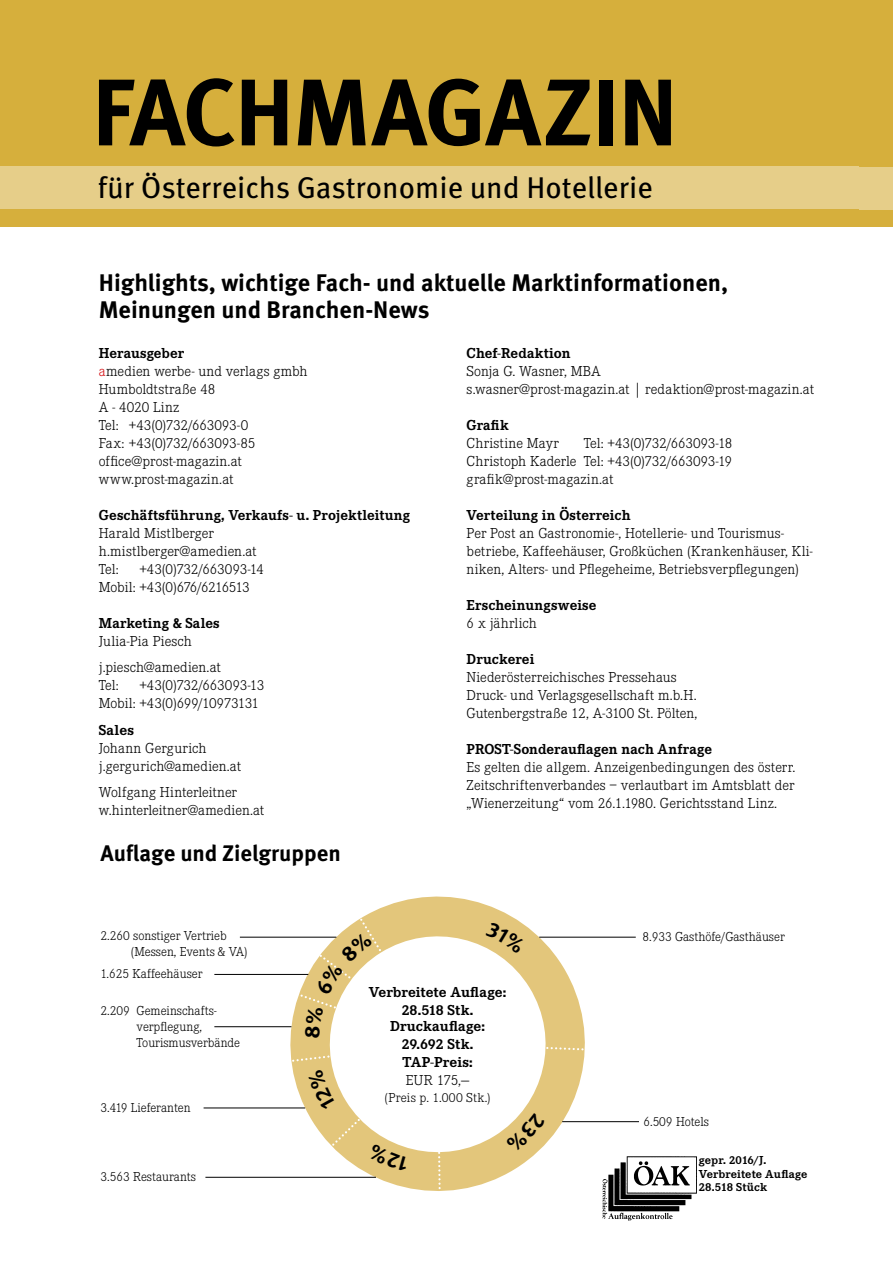
<style>
.page{position:relative;width:893px;height:1263px;background:#fff}
.page>*{position:absolute;margin:0;border:0;box-sizing:border-box;transform-origin:0 0}
.t1{font:700 94.5px "Meta Pro";letter-spacing:-.02em;color:#000}
.t2{font:30px "Meta Pro";color:#000}
.t3{font:700 24px/27px "Meta Pro";color:#000}
.t4{font:700 22.5px "Meta Pro";color:#000}
.t5{font:300 15px/18px "Corporate E";color:#000}
.t6{font:700 15px/18px "Corporate E";letter-spacing:.01em;color:#000;text-align:center}
.t7{font:300 15px/18px "Corporate E";letter-spacing:-.02em;color:#000}
.t8{font:300 13.5px/16.2px "Corporate E";color:#000}
.t9{font:300 13.5px "Corporate E";letter-spacing:.025em;color:#000}
.t10{font:700 12px/13.5px "Corporate E";letter-spacing:.005em;color:#000}
.s1{font-weight:700}
.s2{color:#d51317}
</style>
<div class="page">
<div style="left:0;top:0;width:893px;height:226px;background:#d6af3c"></div>
<div style="left:0;top:167px;width:893px;height:42px;background:#e6ce89"></div>
<div style="left:0;top:0;width:859px;height:221px;background:#d6af3c"></div>
<div style="left:0;top:166px;width:859px;height:42px;background:#e6ce89"></div>
<hr style="left:240px;top:937px;width:96px;height:1px;background:#000">
<hr style="left:539px;top:937px;width:97px;height:1px;background:#000">
<hr style="left:562px;top:1121px;width:77px;height:1px;background:#000">
<hr style="left:214px;top:974px;width:94px;height:1px;background:#000">
<hr style="left:214px;top:1026px;width:77px;height:1px;background:#000">
<hr style="left:204px;top:1108px;width:101px;height:1px;background:#000">
<hr style="left:205px;top:1177px;width:171px;height:1px;background:#000">
<img style="left:602px;top:1156px;width:95px;height:64px">
<svg style="left:278px;top:896px;width:319px;height:295px"></svg>
<h1 class="t1" style="left:92px;top:53px;width:588px">FACHMAGAZIN</h1>
<h2 class="t2" style="left:98px;top:169px;width:557px">für Österreichs Gastronomie und Hotellerie</h2>
<h3 class="t3" style="left:99px;top:270px;width:631px">Highlights, wichtige Fach- und aktuelle Marktinformationen,<br>Meinungen und Branchen-News</h3>
<p class="t5" style="left:99px;top:344px;width:210px"><span class="s1">Herausgeber<br></span><span class="s2">a</span>medien werbe- und verlags gmbh<br>Humboldtstraße 48<br>A - 4020 Linz<br>Tel: +43(0)732/663093-0<br>Fax: +43(0)732/663093-85 office@prost-magazin.at www.prost-magazin.at</p>
<p class="t6" style="left:99px;top:506px;width:313px">Geschäftsführung, Verkaufs- u. Projektleitung</p>
<p class="t5" style="left:99px;top:524px;width:159px">Harald Mistlberger h.mistlberger@amedien.at<br>Tel:</p>
<p class="t7" style="left:99px;top:560px;width:167px;text-indent:41px">+43(0)732/663093-14<br>Mobil: +43(0)676/6216513</p>
<p class="t6" style="left:99px;top:614px;width:122px">Marketing &amp; Sales</p>
<p class="t5" style="left:99px;top:628px;width:124px;line-height:26.5px">Julia-Pia Piesch j.piesch@amedien.at</p>
<p class="t5" style="left:99px;top:677px;width:22px">Tel:</p>
<p class="t5" style="left:99px;top:677px;width:167px;text-indent:41px">+43(0)732/663093-13<br>Mobil: +43(0)699/10973131</p>
<p class="t6" style="left:99px;top:721px;width:37px">Sales</p>
<p class="t5" style="left:99px;top:739px;width:144px">Johann Gergurich j.gergurich@amedien.at</p>
<p class="t5" style="left:99px;top:784px;width:167px">Wolfgang Hinterleitner w.hinterleitner@amedien.at</p>
<h3 class="t4" style="left:101px;top:839px;width:242px">Auflage und Zielgruppen</h3>
<p class="t8" style="left:131px;top:928px;width:118px;text-indent:-30px">2.260 sonstiger Vertrieb (Messen, Events &amp; VA)</p>
<p class="t8" style="left:101px;top:966px;width:103px">1.625 Kaffeehäuser</p>
<p class="t6" style="left:467px;top:344px;width:105px">Chef-Redaktion</p>
<p class="t5" style="left:467px;top:362px;width:349px">Sonja G. Wasner, MBA<br>s.wasner@prost-magazin.at | redaktion@prost-magazin.at</p>
<p class="t6" style="left:467px;top:416px;width:44px">Grafik</p>
<p class="t5" style="left:467px;top:434px;width:94px">Christine Mayr</p>
<p class="t5" style="left:467px;top:434px;width:267px;text-align:justify;text-indent:117px">Tel: +43(0)732/663093-18<br>Christoph Kaderle Tel: +43(0)732/663093-19 grafik@prost-magazin.at</p>
<p class="t6" style="left:467px;top:506px;width:165px">Verteilung in Österreich</p>
<p class="t5" style="left:467px;top:524px;width:348px">Per Post an Gastronomie-, Hotellerie- und Tourismus&shy;betriebe, Kaffeehäuser, Großküchen (Krankenhäuser, Kli&shy;niken, Alters- und Pflegeheime, Betriebsverpflegungen)</p>
<p class="t6" style="left:467px;top:596px;width:131px">Erscheinungsweise</p>
<p class="t5" style="left:467px;top:614px;width:72px">6 x jährlich</p>
<p class="t6" style="left:467px;top:650px;width:69px">Druckerei</p>
<p class="t5" style="left:467px;top:668px;width:232px">Niederösterreichisches Pressehaus<br>Druck- und Verlagsgesellschaft m.b.H.<br>Gutenbergstraße 12, A-3100 St. Pölten,</p>
<p class="t6" style="left:467px;top:740px;width:247px">PROST-Sonderauflagen nach Anfrage</p>
<p class="t5" style="left:467px;top:758px;width:330px;text-align:justify">Es gelten die allgem. Anzeigenbedingungen des österr.<br>Zeitschriftenverbandes – verlautbart im Amtsblatt der „Wienerzeitung“ vom 26.1.1980. Gerichtsstand Linz.</p>
<p class="t8" style="left:642px;top:929px;width:144px">8.933 Gasthöfe/Gasthäuser</p>
<p class="t8" style="left:137px;top:1003px;width:105px;text-indent:-36px">2.209 Gemeinschafts&shy;verpflegung,<br>Tourismusverbände</p>
<p class="t8" style="left:101px;top:1100px;width:92px">3.419 Lieferanten</p>
<p class="t8" style="left:101px;top:1169px;width:97px">3.563 Restaurants</p>
<p class="t6" style="left:369px;top:983px;width:139px">Verbreitete Auflage:<br>28.518 Stk.</p>
<p class="t6" style="left:390px;top:1017px;width:97px">Druckauflage:<br>29.692 Stk.<br>TAP-Preis:</p>
<p class="t5" style="left:406px;top:1072px;width:65px">EUR 175,—</p>
<p class="t9" style="left:385px;top:1090px;width:108px">(Preis p. 1.000 Stk.)</p>
<p class="t8" style="left:643px;top:1113px;width:67px">6.509 Hotels</p>
<p class="t10" style="left:699px;top:1154px;width:110px">gepr. 2016/J.<br>Verbreitete Auflage<br>28.518 Stück</p>
</div>
